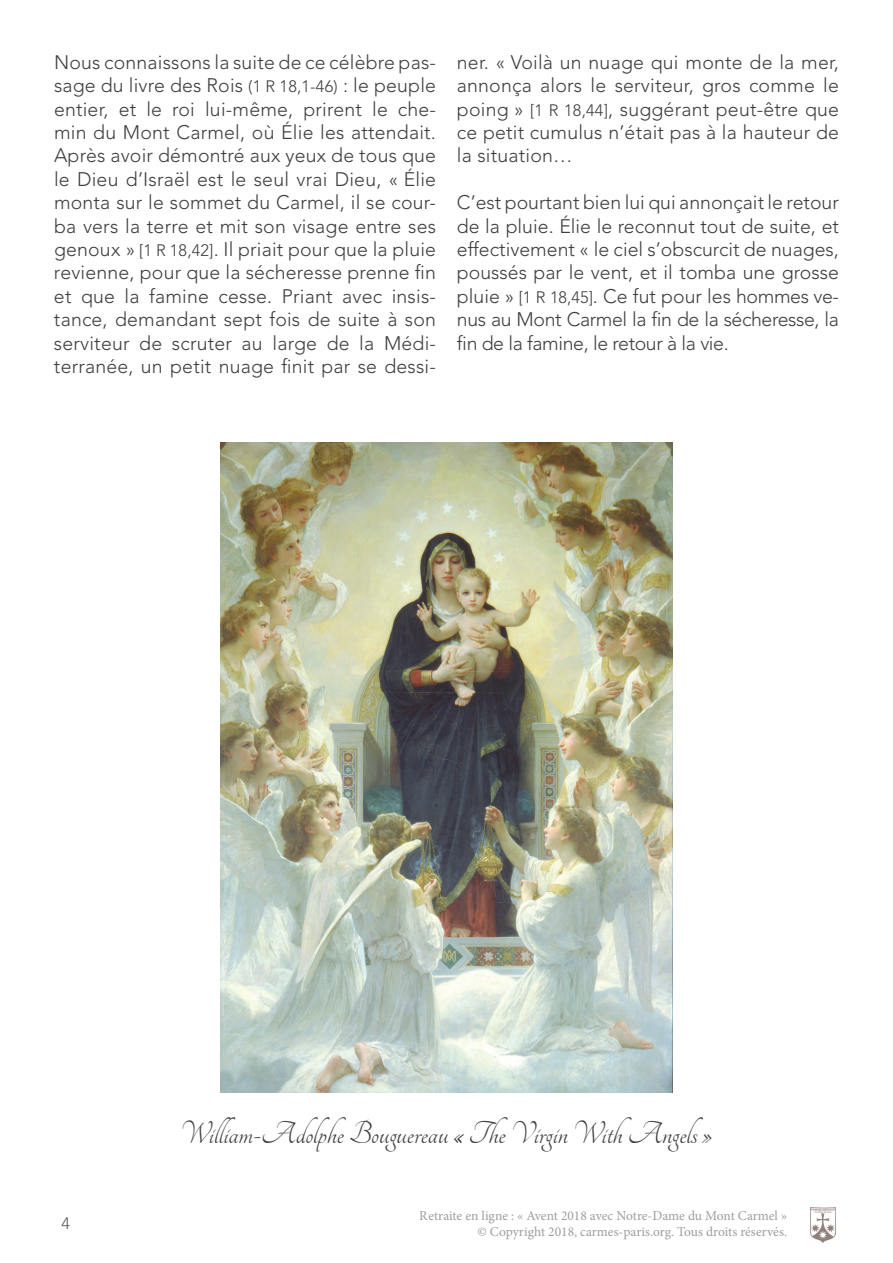
<style>
.page{position:relative;width:893px;height:1263px;background:#fff}
.page>*{position:absolute;margin:0;border:0;box-sizing:border-box;transform-origin:0 0}
.t1{font:34.5px "Tangerine";color:#3e3e3f}
.t2{font:300 19.5px/23.4px "Avenir LT Std";letter-spacing:.01em;color:#3e3e3f;text-align:justify}
.t3{font:300 16.5px "Avenir LT Std";color:#231f20}
.t4{font:13.5px/16.2px "Minion Pro";letter-spacing:-.005em;color:#5c5c5f;text-align:right}
.s1{font-size:16.5px}
</style>
<div class="page">
<img style="left:810px;top:1208px;width:25px;height:35px">
<img style="left:220px;top:443px;width:453px;height:649px">
<p class="t2" style="left:54px;top:50px;width:384px">Nous connaissons la suite de ce célèbre pas&shy;sage du livre des Rois <span class="s1">(1 R 18,1-46)</span> : le peuple entier, et le roi lui-même, prirent le che&shy;min du Mont Carmel, où Élie les attendait.<br>Après avoir démontré aux yeux de tous que le Dieu d’Israël est le seul vrai Dieu, « Élie monta sur le sommet du Carmel, il se cour&shy;ba vers la terre et mit son visage entre ses genoux » <span class="s1">[1 R 18,42]</span>. Il priait pour que la pluie revienne, pour que la sécheresse prenne fin et que la famine cesse. Priant avec insis&shy;tance, demandant sept fois de suite à son serviteur de scruter au large de la Médi&shy;terranée, un petit nuage finit par se dessi-</p>
<p class="t2" style="left:457px;top:50px;width:384px">ner. « Voilà un nuage qui monte de la mer, annonça alors le serviteur, gros comme le poing » <span class="s1">[1 R 18,44]</span>, suggérant peut-être que ce petit cumulus n’était pas à la hauteur de la situation…</p>
<p class="t2" style="left:457px;top:191px;width:384px">C’est pourtant bien lui qui annonçait le retour de la pluie. Élie le reconnut tout de suite, et effectivement « le ciel s’obscurcit de nuages, poussés par le vent, et il tomba une grosse pluie » <span class="s1">[1 R 18,45]</span>. Ce fut pour les hommes ve&shy;nus au Mont Carmel la fin de la sécheresse, la fin de la famine, le retour à la vie.</p>
<h1 class="t1" style="left:181px;top:1117px;width:533px">William-Adolphe Bouguereau « The Virgin With Angels »</h1>
<p class="t3" style="left:61px;top:1214px;width:10px">4</p>
<p class="t4" style="left:420px;top:1207px;width:369px">Retraite en ligne : « Avent 2018 avec Notre-Dame du Mont Carmel » © Copyright 2018, carmes-paris.org. Tous droits réservés.</p>
</div>
